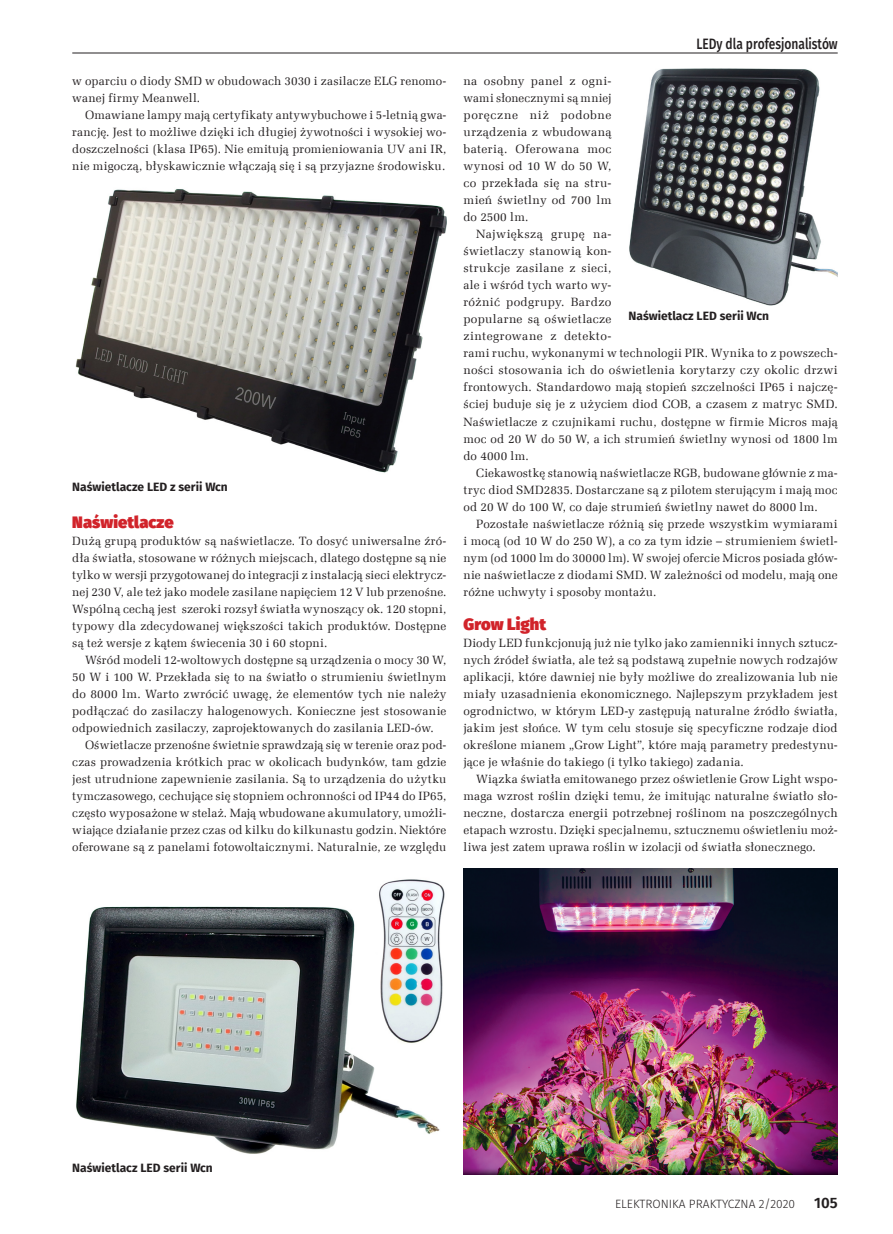
<style>
.page{position:relative;width:893px;height:1234px;background:#fff}
.page>*{position:absolute;margin:0;border:0;box-sizing:border-box;transform-origin:0 0}
._3_Srodtytul{font:900 16.5px "Fira Sans";color:#d1232a}
.t1{font:500 15px "Fira Sans";color:#231f20;scale:.8 1}
.t2{font:600 15px "Fira Sans";color:#231f20}
._1_Body{font:12px/17px "Zapf Ellipt EU";letter-spacing:.015em;color:#231f20;text-align:justify}
._4_Podpis{font:700 12px "Fira Sans";color:#231f20}
.t3{font:300 12px "Fira Sans";color:#231f20}
</style>
<div class="page">
<hr style="left:72px;top:53px;width:766px;height:1px;background:#231f20">
<img style="left:75px;top:189px;width:371px;height:284px">
<img style="left:76px;top:879px;width:369px;height:275px">
<img style="left:463px;top:868px;width:375px;height:306px">
<img style="left:629px;top:68px;width:209px;height:238px">
<p class="_1_Body" style="left:72px;top:73px;width:376px">w oparciu o diody SMD w obudowach 3030 i zasilacze ELG renomo&shy;wanej firmy Meanwell.</p>
<p class="_1_Body" style="left:72px;top:107px;width:376px;text-indent:13px">Omawiane lampy mają certyfikaty antywybuchowe i 5-letnią gwa&shy;rancję. Jest to możliwe dzięki ich długiej żywotności i wysokiej wo&shy;doszczelności (klasa IP65). Nie emitują promieniowania UV ani IR, nie migoczą, błyskawicznie włączają się i są przyjazne środowisku.</p>
<p class="_4_Podpis" style="left:72px;top:476px;width:157px">Naświetlacze LED z serii Wcn</p>
<p class="_3_Srodtytul" style="left:72px;top:506px;width:103px">Naświetlacze</p>
<p class="_1_Body" style="left:72px;top:532px;width:376px">Dużą grupą produktów są naświetlacze. To dosyć uniwersalne źró&shy;dła światła, stosowane w różnych miejscach, dlatego dostępne są nie tylko w wersji przygotowanej do integracji z instalacją sieci elektrycz&shy;nej 230 V, ale też jako modele zasilane napięciem 12 V lub przenośne.<br>Wspólną cechą jest szeroki rozsył światła wynoszący ok. 120 stopni, typowy dla zdecydowanej większości takich produktów. Dostępne są też wersje z kątem świecenia 30 i 60 stopni.</p>
<p class="_1_Body" style="left:72px;top:651px;width:376px;text-indent:13px">Wśród modeli 12-woltowych dostępne są urządzenia o mocy 30 W, 50 W i 100 W. Przekłada się to na światło o strumieniu świetlnym do 8000 lm. Warto zwrócić uwagę, że elementów tych nie należy podłączać do zasilaczy halogenowych. Konieczne jest stosowanie odpowiednich zasilaczy, zaprojektowanych do zasilania LED-ów.</p>
<p class="_1_Body" style="left:72px;top:736px;width:376px;text-indent:13px">Oświetlacze przenośne świetnie sprawdzają się w terenie oraz pod&shy;czas prowadzenia krótkich prac w okolicach budynków, tam gdzie jest utrudnione zapewnienie zasilania. Są to urządzenia do użytku tymczasowego, cechujące się stopniem ochronności od IP44 do IP65, często wyposażone w stelaż. Mają wbudowane akumulatory, umożli&shy;wiające działanie przez czas od kilku do kilkunastu godzin. Niektóre oferowane są z panelami fotowoltaicznymi. Naturalnie, ze względu</p>
<p class="t1" style="left:696px;top:32px;width:178px">LEDy dla profesjonalistów</p>
<p class="_1_Body" style="left:463px;top:73px;width:149px">na osobny panel z ogni&shy;wami słonecznymi są mniej poręczne niż podobne urządzenia z wbudowaną baterią. Oferowana moc wynosi od 10 W do 50 W, co przekłada się na stru&shy;mień świetlny od 700 lm do 2500 lm.</p>
<p class="_1_Body" style="left:463px;top:226px;width:376px;text-align:left;text-indent:13px">Największą grupę na-<br>świetlaczy stanowią kon-<br>strukcje zasilane z sieci,<br>ale i wśród tych warto wy-<br>różnić podgrupy. Bardzo<br>popularne są oświetlacze<br>zintegrowane z detekto-<br>rami ruchu, wykonanymi w technologii PIR. Wynika to z powszech&shy;ności stosowania ich do oświetlenia korytarzy czy okolic drzwi frontowych. Standardowo mają stopień szczelności IP65 i najczę&shy;ściej buduje się je z użyciem diod COB, a czasem z matryc SMD.<br>Naświetlacze z czujnikami ruchu, dostępne w firmie Micros mają moc od 20 W do 50 W, a ich strumień świetlny wynosi od 1800 lm do 4000 lm.</p>
<p class="_1_Body" style="left:463px;top:464px;width:376px;text-indent:13px">Ciekawostkę stanowią naświetlacze RGB, budowane głównie z ma&shy;tryc diod SMD2835. Dostarczane są z pilotem sterującym i mają moc od 20 W do 100 W, co daje strumień świetlny nawet do 8000 lm.</p>
<p class="_1_Body" style="left:463px;top:515px;width:376px;text-indent:13px">Pozostałe naświetlacze różnią się przede wszystkim wymiarami i mocą (od 10 W do 250 W), a co za tym idzie – strumieniem świetl&shy;nym (od 1000 lm do 30000 lm). W swojej ofercie Micros posiada głów&shy;nie naświetlacze z diodami SMD. W zależności od modelu, mają one różne uchwyty i sposoby montażu.</p>
<p class="_3_Srodtytul" style="left:463px;top:608px;width:84px">Grow Light</p>
<p class="_1_Body" style="left:463px;top:634px;width:376px">Diody LED funkcjonują już nie tylko jako zamienniki innych sztucz&shy;nych źródeł światła, ale też są podstawą zupełnie nowych rodzajów aplikacji, które dawniej nie były możliwe do zrealizowania lub nie miały uzasadnienia ekonomicznego. Najlepszym przykładem jest ogrodnictwo, w którym LED-y zastępują naturalne źródło światła, jakim jest słońce. W tym celu stosuje się specyficzne rodzaje diod określone mianem „Grow Light”, które mają parametry predestynu&shy;jące je właśnie do takiego (i tylko takiego) zadania.</p>
<p class="_1_Body" style="left:463px;top:770px;width:376px;text-indent:13px">Wiązka światła emitowanego przez oświetlenie Grow Light wspo&shy;maga wzrost roślin dzięki temu, że imitując naturalne światło sło&shy;neczne, dostarcza energii potrzebnej roślinom na poszczególnych etapach wzrostu. Dzięki specjalnemu, sztucznemu oświetleniu moż&shy;liwa jest zatem uprawa roślin w izolacji od światła słonecznego.</p>
<p class="_4_Podpis" style="left:628px;top:306px;width:142px">Naświetlacz LED serii Wcn</p>
<p class="_4_Podpis" style="left:72px;top:1156px;width:142px">Naświetlacz LED serii Wcn</p>
<p class="t3" style="left:615px;top:1195px;width:182px">ELEKTRONIKA PRAKTYCZNA 2/2020</p>
<p class="t2" style="left:814px;top:1190px;width:25px">105</p>
</div>
